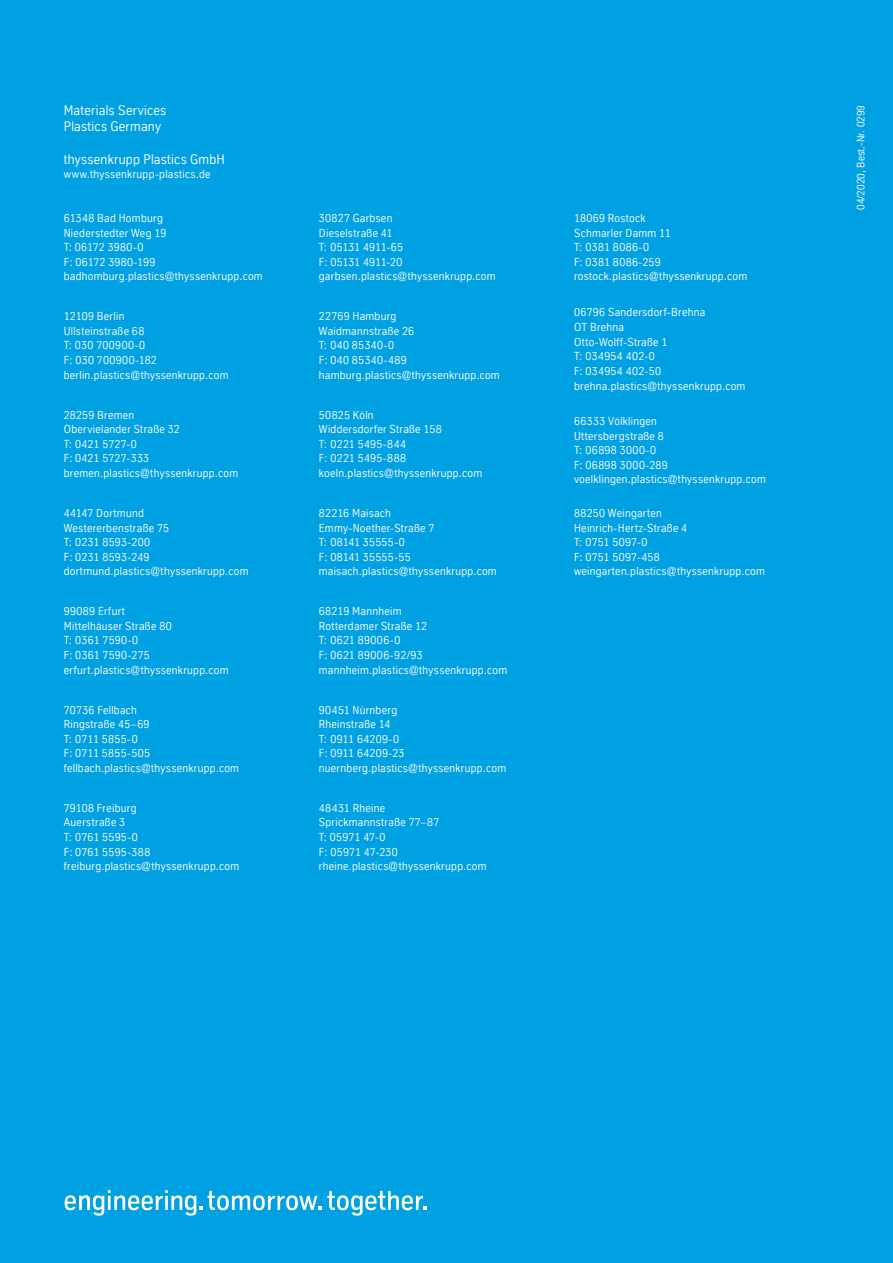
<style>
.page{position:relative;width:893px;height:1263px;background:#00a1e3}
.page>*{position:absolute;margin:0;border:0;box-sizing:border-box;transform-origin:0 0}
.t1{font:13.5px/16.5px "TK Type";letter-spacing:.02em;color:#fff}
.t2{font:11.25px/14.7px "TK Type";letter-spacing:.025em;color:#fff}
.t3{font:10.5px "TK Type";color:#fff}
</style>
<div class="page">
<svg style="left:327px;top:1191px;width:99px;height:25px"></svg>
<svg style="left:65px;top:1190px;width:256px;height:26px"></svg>
<p class="t1" style="left:64px;top:102px;width:104px">Materials Services<br>Plastics Germany</p>
<p class="t1" style="left:64px;top:151px;width:163px">thyssenkrupp Plastics GmbH</p>
<p class="t2" style="left:64px;top:167px;width:148px">www.thyssenkrupp-plastics.de</p>
<p class="t2" style="left:64px;top:211px;width:201px">61348 Bad Homburg<br>Niederstedter Weg 19<br>T: 06172 3980-0<br>F: 06172 3980-199 badhomburg.plastics@thyssenkrupp.com</p>
<p class="t2" style="left:64px;top:309px;width:166px">12109 Berlin<br>Ullsteinstraße 68<br>T: 030 700900-0<br>F: 030 700900-182 berlin.plastics@thyssenkrupp.com</p>
<p class="t2" style="left:64px;top:407px;width:176px">28259 Bremen<br>Obervielander Straße 32<br>T: 0421 5727-0<br>F: 0421 5727-333 bremen.plastics@thyssenkrupp.com</p>
<p class="t2" style="left:64px;top:506px;width:186px">44147 Dortmund<br>Westererbenstraße 75<br>T: 0231 8593-200<br>F: 0231 8593-249 dortmund.plastics@thyssenkrupp.com</p>
<p class="t2" style="left:64px;top:604px;width:166px">99089 Erfurt<br>Mittelhäuser Straße 80<br>T: 0361 7590-0<br>F: 0361 7590-275 erfurt.plastics@thyssenkrupp.com</p>
<p class="t2" style="left:64px;top:702px;width:177px">70736 Fellbach<br>Ringstraße 45–69<br>T: 0711 5855-0<br>F: 0711 5855-505 fellbach.plastics@thyssenkrupp.com</p>
<p class="t2" style="left:64px;top:800px;width:177px">79108 Freiburg<br>Auerstraße 3<br>T: 0761 5595-0<br>F: 0761 5595-388 freiburg.plastics@thyssenkrupp.com</p>
<p class="t2" style="left:319px;top:211px;width:178px">30827 Garbsen<br>Dieselstraße 41<br>T: 05131 4911-65<br>F: 05131 4911-20 garbsen.plastics@thyssenkrupp.com</p>
<p class="t2" style="left:319px;top:309px;width:182px">22769 Hamburg<br>Waidmannstraße 26<br>T: 040 85340-0<br>F: 040 85340-489 hamburg.plastics@thyssenkrupp.com</p>
<p class="t2" style="left:574px;top:211px;width:175px">18069 Rostock<br>Schmarler Damm 11<br>T: 0381 8086-0<br>F: 0381 8086-259 rostock.plastics@thyssenkrupp.com</p>
<p class="t2" style="left:574px;top:305px;width:173px">06796 Sandersdorf-Brehna<br>OT Brehna<br>Otto-Wolff-Straße 1<br>T: 034954 402-0<br>F: 034954 402-50 brehna.plastics@thyssenkrupp.com</p>
<p class="t2" style="left:319px;top:407px;width:165px">50825 Köln<br>Widdersdorfer Straße 158<br>T: 0221 5495-844<br>F: 0221 5495-888 koeln.plastics@thyssenkrupp.com</p>
<p class="t2" style="left:574px;top:414px;width:193px">66333 Völklingen<br>Uttersbergstraße 8<br>T: 06898 3000-0<br>F: 06898 3000-289 voelklingen.plastics@thyssenkrupp.com</p>
<p class="t2" style="left:319px;top:506px;width:179px">82216 Maisach<br>Emmy-Noether-Straße 7<br>T: 08141 35555-0<br>F: 08141 35555-55 maisach.plastics@thyssenkrupp.com</p>
<p class="t2" style="left:574px;top:506px;width:192px">88250 Weingarten<br>Heinrich-Hertz-Straße 4<br>T: 0751 5097-0<br>F: 0751 5097-458 weingarten.plastics@thyssenkrupp.com</p>
<p class="t2" style="left:319px;top:604px;width:190px">68219 Mannheim<br>Rotterdamer Straße 12<br>T: 0621 89006-0<br>F: 0621 89006-92/93 mannheim.plastics@thyssenkrupp.com</p>
<p class="t2" style="left:319px;top:702px;width:189px">90451 Nürnberg<br>Rheinstraße 14<br>T: 0911 64209-0<br>F: 0911 64209-23 nuernberg.plastics@thyssenkrupp.com</p>
<p class="t2" style="left:319px;top:800px;width:169px">48431 Rheine<br>Sprickmannstraße 77–87<br>T: 05971 47-0<br>F: 05971 47-230 rheine.plastics@thyssenkrupp.com</p>
<p class="t3" style="left:855px;top:210px;width:106px;rotate:-90deg">04/2020, Best.-Nr. 0299</p>
</div>
